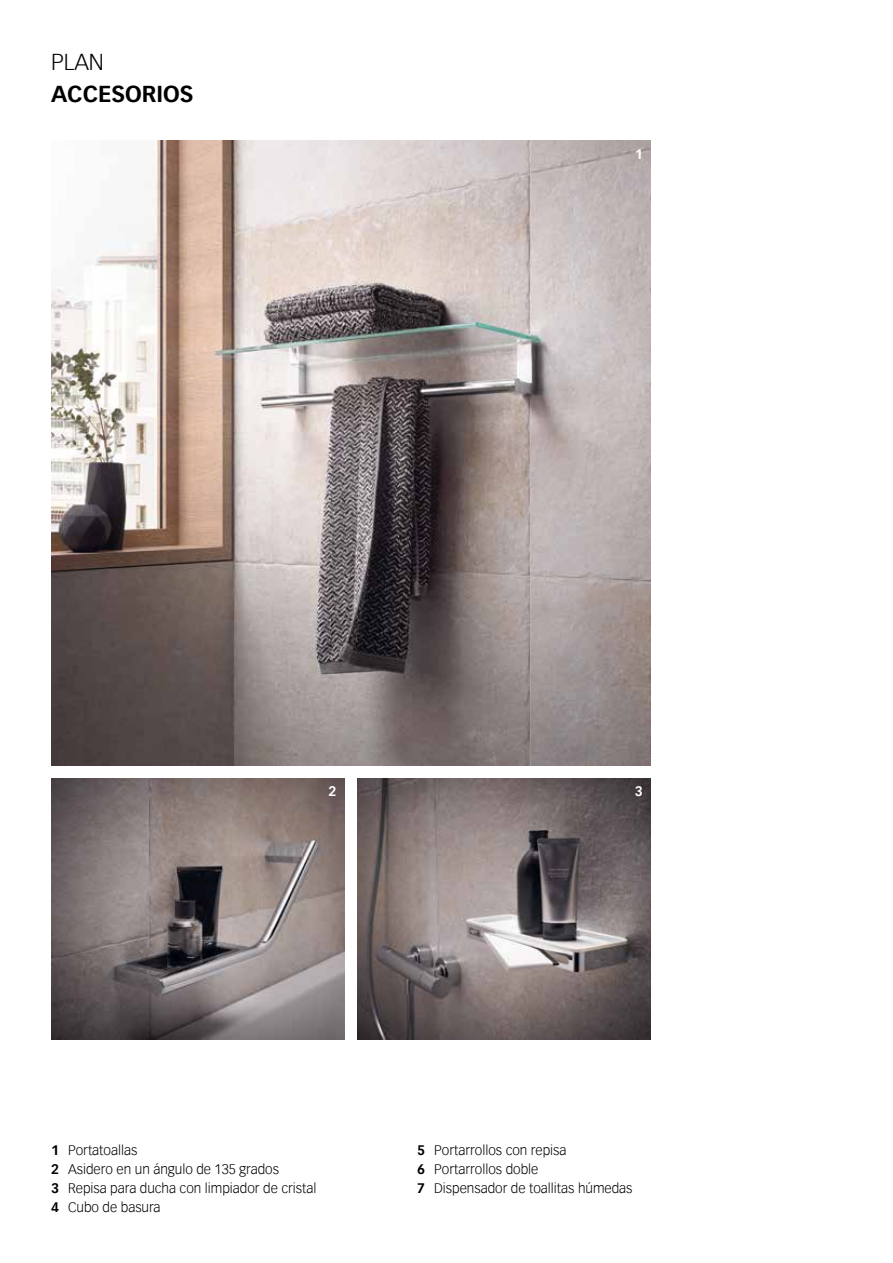
<style>
.page{position:relative;width:893px;height:1263px;background:#fff}
.page>*{position:absolute;margin:0;border:0;box-sizing:border-box;transform-origin:0 0}
.t1{font:700 22.5px "Vectora Com";color:#000}
.t2{font:300 22.5px "Vectora Com";color:#000}
.t3{font:300 13.5px/19.2px "Vectora Com";color:#000}
.t4{font:700 13.5px "Vectora Com";color:#fff}
.s1{font-weight:700}
</style>
<div class="page">
<img style="left:357px;top:778px;width:294px;height:262px">
<img style="left:51px;top:778px;width:293px;height:262px">
<img style="left:51px;top:140px;width:600px;height:626px">
<h1 class="t2" style="left:51px;top:49px;width:54px">PLAN</h1>
<h1 class="t1" style="left:51px;top:80px;width:144px">ACCESORIOS</h1>
<p class="t4" style="left:635px;top:146px;width:9px">1</p>
<p class="t4" style="left:329px;top:783px;width:9px">2</p>
<p class="t4" style="left:635px;top:783px;width:9px">3</p>
<p class="t3" style="left:51px;top:1140px;width:267px"><span class="s1">1</span> Portatoallas<br><span class="s1">2</span> Asidero en un ángulo de 135 grados<br><span class="s1">3</span> Repisa para ducha con limpiador de cristal<br><span class="s1">4</span> Cubo de basura</p>
<p class="t3" style="left:417px;top:1140px;width:217px"><span class="s1">5</span> Portarrollos con repisa<br><span class="s1">6</span> Portarrollos doble<br><span class="s1">7</span> Dispensador de toallitas húmedas</p>
</div>
